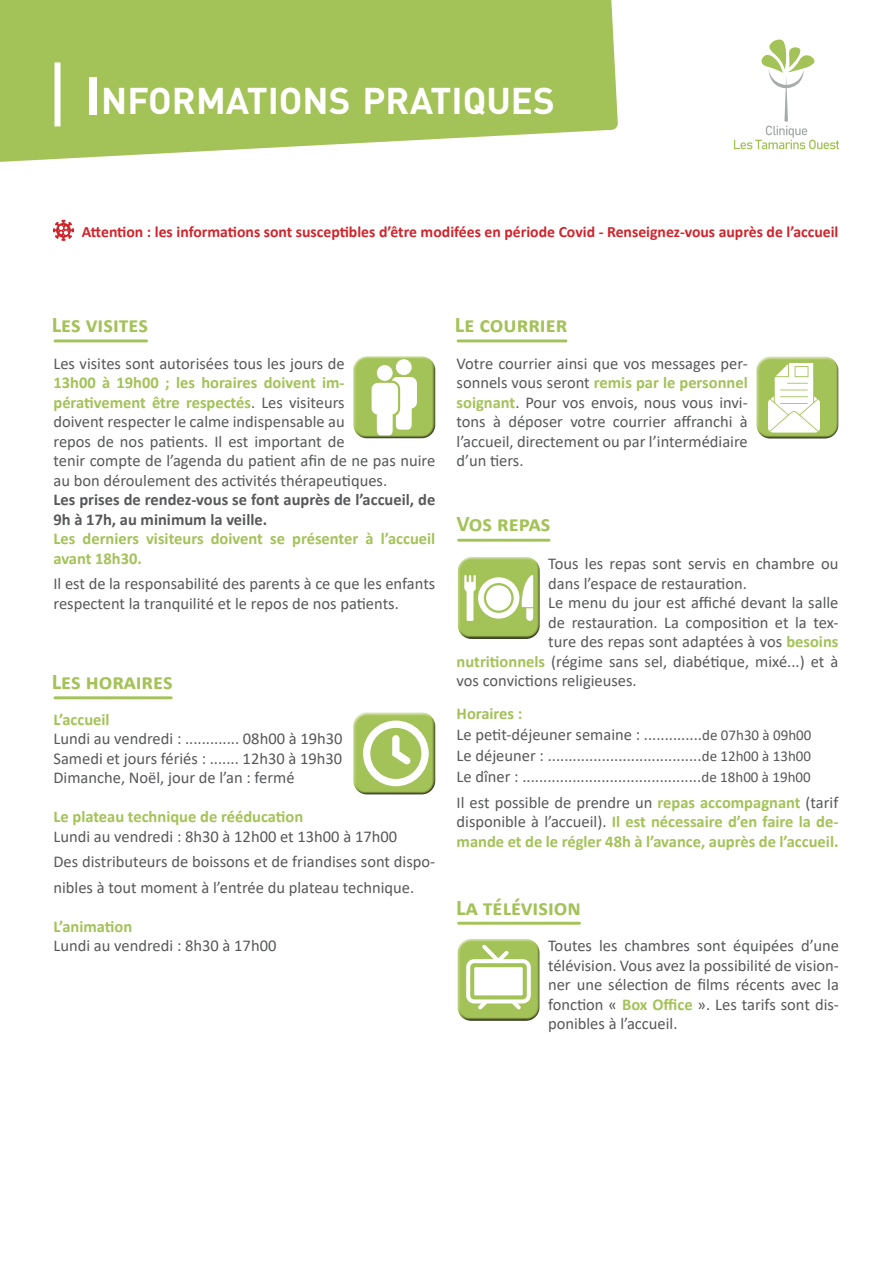
<style>
.page{position:relative;width:893px;height:1263px;background:#fff}
.page>*{position:absolute;margin:0;border:0;box-sizing:border-box;transform-origin:0 0}
.t1{font:700 36.75px "DINOT";color:#fff}
.t2{font:700 22.5px "Calibri";color:#a3c257}
.t3{font:16.5px/19.5px "Calibri";color:#57585a}
.t4{font:700 16.5px/19.5px "Calibri";color:#a3c257;text-align:justify}
.t5{font:700 16.5px/19.5px "Calibri";color:#57585a}
.t6{font:700 15.75px "Calibri";color:#d1232a}
.s1{font-size:52.5px}
.s2{font-weight:700;color:#a3c257}
.s3{font-size:15px}
.s4{font-weight:400;color:#57585a}
</style>
<div class="page">
<svg style="left:734px;top:39px;width:105px;height:110px"></svg>
<svg style="left:0;top:0;width:618px;height:162px;background:#acc868"></svg>
<div style="left:55px;top:62px;width:6px;height:64px;background:#fff"></div>
<svg style="left:53px;top:220px;width:21px;height:21px"></svg>
<div style="left:754px;top:355px;width:85px;height:77px;background:#fff;opacity:.75"></div>
<div style="left:755px;top:361px;width:85px;height:78px;background:#231f20;opacity:.75"></div>
<svg style="left:768px;top:363px;width:52px;height:70px"></svg>
<div style="left:351px;top:354px;width:85px;height:78px;background:#fff;opacity:.75"></div>
<div style="left:352px;top:360px;width:85px;height:78px;background:#231f20;opacity:.75"></div>
<div style="left:455px;top:555px;width:86px;height:78px;background:#fff;opacity:.75"></div>
<div style="left:457px;top:561px;width:84px;height:78px;background:#231f20;opacity:.75"></div>
<svg style="left:464px;top:575px;width:69px;height:46px"></svg>
<div style="left:486px;top:585px;width:25px;height:26px;background:#fff;border-radius:50%"></div>
<svg style="left:372px;top:377px;width:45px;height:58px"></svg>
<div style="left:396px;top:359px;width:16px;height:16px;background:#fff;border-radius:50%"></div>
<div style="left:377px;top:365px;width:16px;height:16px;background:#fff;border-radius:50%"></div>
<hr style="left:55px;top:339px;width:92px;height:3px;background:#a3c257">
<hr style="left:459px;top:539px;width:90px;height:3px;background:#a3c257">
<hr style="left:458px;top:339px;width:108px;height:3px;background:#a3c257">
<div style="left:455px;top:937px;width:86px;height:78px;background:#fff;opacity:.75"></div>
<div style="left:456px;top:943px;width:85px;height:78px;background:#231f20;opacity:.75"></div>
<svg style="left:466px;top:945px;width:65px;height:65px"></svg>
<hr style="left:459px;top:922px;width:120px;height:3px;background:#a3c257">
<hr style="left:55px;top:696px;width:116px;height:3px;background:#a3c257">
<div style="left:351px;top:710px;width:85px;height:78px;background:#fff;opacity:.75"></div>
<div style="left:352px;top:716px;width:85px;height:78px;background:#231f20;opacity:.75"></div>
<svg style="left:363px;top:720px;width:66px;height:66px"></svg>
<p class="t1" style="left:85px;top:77px;width:471px"><span class="s1">I</span>NFORMATIONS PRATIQUES</p>
<p class="t6" style="left:82px;top:220px;width:758px">Attention : les informations sont susceptibles d’être modifées en période Covid - Renseignez-vous auprès de l’accueil</p>
<p class="t2" style="left:52px;top:309px;width:98px">Les visites</p>
<p class="t3" style="left:53px;top:353px;width:383px">Les visites sont autorisées tous les jours de<br><span class="s2">13h00 à 19h00 ; les horaires doivent im&shy;pérativement être respectés</span>. Les visiteurs<br>doivent respecter le calme indispensable au<br>repos de nos patients. Il est important de<br>tenir compte de l’agenda du patient afin de ne pas nuire au bon déroulement des activités thérapeutiques.</p>
<p class="t5" style="left:53px;top:490px;width:383px">Les prises de rendez-vous se font auprès de l’accueil, de<br>9h à 17h, au minimum la veille.</p>
<p class="t4" style="left:53px;top:529px;width:383px">Les derniers visiteurs doivent se présenter à l’accueil avant 18h30.</p>
<p class="t3" style="left:53px;top:574px;width:383px">Il est de la responsabilité des parents à ce que les enfants respectent la tranquilité et le repos de nos patients.</p>
<p class="t2" style="left:52px;top:666px;width:122px">Les horaires</p>
<p class="t4" style="left:53px;top:709px;width:58px">L’accueil</p>
<p class="t3" style="left:53px;top:729px;width:291px">Lundi au vendredi : ............. 08h00 à 19h30</p>
<p class="t3" style="left:53px;top:748px;width:290px">Samedi et jours fériés : ....... 12h30 à 19h30</p>
<p class="t3" style="left:53px;top:768px;width:243px">Dimanche, Noël, jour de l’an : fermé</p>
<p class="t4" style="left:53px;top:807px;width:251px">Le plateau technique de rééducation</p>
<p class="t3" style="left:53px;top:826px;width:345px">Lundi au vendredi : 8h30 à 12h00 et 13h00 à 17h00</p>
<p class="t3" style="left:53px;top:849px;width:383px;line-height:25.5px">Des distributeurs de boissons et de friandises sont dispo&shy;nibles à tout moment à l’entrée du plateau technique.</p>
<p class="t4" style="left:53px;top:916px;width:80px">L’animation</p>
<p class="t3" style="left:53px;top:936px;width:224px">Lundi au vendredi : 8h30 à 17h00</p>
<p class="t2" style="left:455px;top:309px;width:114px">Le courrier</p>
<p class="t3" style="left:457px;top:353px;width:293px;text-align:justify">Votre courrier ainsi que vos messages per&shy;sonnels vous seront <span class="s2">remis par le personnel soignant</span>. Pour vos envois, nous vous invi&shy;tons à déposer votre courrier affranchi à l’accueil, directement ou par l’intermédiaire d’un tiers.</p>
<p class="t2" style="left:457px;top:508px;width:95px">Vos repas</p>
<p class="t3" style="left:548px;top:554px;width:292px">Tous les repas sont servis en chambre ou dans l’espace de restauration.</p>
<p class="t3" style="left:548px;top:593px;width:292px">Le menu du jour est affiché devant la salle</p>
<p class="t3" style="left:548px;top:612px;width:292px">de restauration. La composition et la tex-</p>
<p class="t3" style="left:548px;top:632px;width:292px">ture des repas sont adaptées à vos <span class="s2">besoins</span></p>
<p class="t3" style="left:457px;top:651px;width:383px"><span class="s2">nutritionnels</span> (régime sans sel, diabétique, mixé...) et à</p>
<p class="t3" style="left:457px;top:671px;width:182px">vos convictions religieuses.</p>
<p class="t4" style="left:457px;top:704px;width:67px">Horaires :</p>
<p class="t3" style="left:457px;top:725px;width:356px">Le petit-déjeuner semaine : ..............<span class="s3">de 07h30 à 09h00</span></p>
<p class="t3" style="left:457px;top:746px;width:356px">Le déjeuner : .....................................<span class="s3">de 12h00 à 13h00</span></p>
<p class="t3" style="left:457px;top:767px;width:356px">Le dîner : ...........................................<span class="s3">de 18h00 à 19h00</span></p>
<p class="t4" style="left:457px;top:792px;width:383px"><span class="s4">Il est possible de prendre un</span> repas accompagnant <span class="s4">(tarif disponible à l’accueil).</span> Il est nécessaire d’en faire la de&shy;mande et de le régler 48h à l’avance, auprès de l’accueil.</p>
<p class="t2" style="left:456px;top:891px;width:126px">La télévision</p>
<p class="t3" style="left:548px;top:935px;width:292px;text-align:justify">Toutes les chambres sont équipées d’une télévision. Vous avez la possibilité de vision&shy;ner une sélection de films récents avec la fonction « <span class="s2">Box Office</span> ». Les tarifs sont dis&shy;ponibles à l’accueil.</p>
</div>
